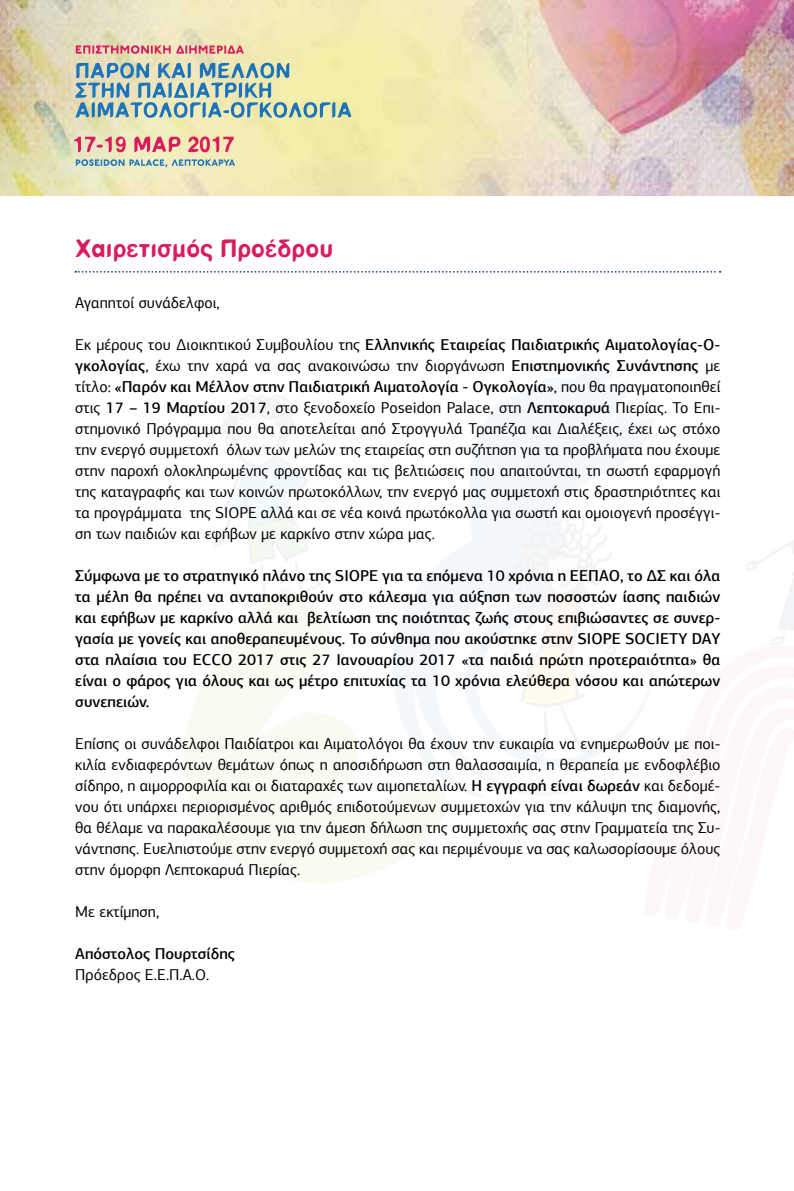
<style>
.page{position:relative;width:794px;height:1191px;background:#fff}
.page>*{position:absolute;margin:0;border:0;box-sizing:border-box;transform-origin:0 0}
.t1{font:24.5px "CF Milk";color:#da1c5c}
.t2{font:15.75px/21px "PF Agora Sans Pro";color:#000;text-align:justify}
.t3{font:500 15.75px/21px "PF Agora Sans Pro";color:#000;text-align:justify}
.s1{font-weight:500}
</style>
<div class="page">
<svg style="left:184px;top:607px;width:262px;height:276px;fill:#f7fbf2"></svg>
<svg style="left:391px;top:369px;width:262px;height:428px"></svg>
<svg style="left:605px;top:453px;width:15px;height:2px"></svg>
<svg style="left:644px;top:645px;width:9px;height:152px"></svg>
<svg style="left:747px;top:541px;width:47px;height:104px"></svg>
<svg style="left:464px;top:513px;width:180px;height:257px"></svg>
<svg style="left:213px;top:395px;width:120px;height:212px"></svg>
<svg style="left:75px;top:271px;width:645px;height:2px"></svg>
<img style="left:0;top:0;width:794px;height:195px">
<svg style="left:74px;top:136px;width:52px;height:16px"></svg>
<svg style="left:134px;top:137px;width:46px;height:15px"></svg>
<svg style="left:188px;top:136px;width:46px;height:16px"></svg>
<svg style="left:76px;top:159px;width:159px;height:8px"></svg>
<svg style="left:76px;top:45px;width:168px;height:9px;background:#e18b90"></svg>
<svg style="left:75px;top:63px;width:276px;height:55px;background:#aec4b4"></svg>
<h1 class="t1" style="left:75px;top:235px;width:259px">Χαιρετισμός Προέδρου</h1>
<p class="t2" style="left:75px;top:292px;width:146px">Αγαπητοί συνάδελφοι,</p>
<p class="t2" style="left:75px;top:334px;width:646px">Εκ μέρους του Διοικητικού Συμβουλίου της <span class="s1">Ελληνικής Εταιρείας Παιδιατρικής Αιματολογίας-Ο&shy;γκολογίας</span>, έχω την χαρά να σας ανακοινώσω την διοργάνωση <span class="s1">Επιστημονικής Συνάντησης</span> με τίτλο: <span class="s1">«Παρόν και Μέλλον στην Παιδιατρική Αιματολογία - Ογκολογία»</span>, που θα πραγματοποιηθεί στις <span class="s1">17 – 19 Μαρτίου 2017</span>, στο ξενοδοχείο Poseidon Palace, στη <span class="s1">Λεπτοκαρυά</span> Πιερίας. Το Επι&shy;στημονικό Πρόγραμμα που θα αποτελείται από Στρογγυλά Τραπέζια και Διαλέξεις, έχει ως στόχο την ενεργό συμμετοχή όλων των μελών της εταιρείας στη συζήτηση για τα προβλήματα που έχουμε στην παροχή ολοκληρωμένης φροντίδας και τις βελτιώσεις που απαιτούνται, τη σωστή εφαρμογή της καταγραφής και των κοινών πρωτοκόλλων, την ενεργό μας συμμετοχή στις δραστηριότητες και τα προγράμματα της SIOPE αλλά και σε νέα κοινά πρωτόκολλα για σωστή και ομοιογενή προσέγγι&shy;ση των παιδιών και εφήβων με καρκίνο στην χώρα μας.</p>
<p class="t3" style="left:75px;top:565px;width:646px">Σύμφωνα με το στρατηγικό πλάνο της SIOPE για τα επόμενα 10 χρόνια η ΕΕΠΑΟ, το ΔΣ και όλα τα μέλη θα πρέπει να ανταποκριθούν στο κάλεσμα για αύξηση των ποσοστών ίασης παιδιών και εφήβων με καρκίνο αλλά και βελτίωση της ποιότητας ζωής στους επιβιώσαντες σε συνερ&shy;γασία με γονείς και αποθεραπευμένους. Το σύνθημα που ακούστηκε στην SIOPE SOCIETY DAY στα πλαίσια του ECCO 2017 στις 27 Ιανουαρίου 2017 «τα παιδιά πρώτη προτεραιότητα» θα είναι ο φάρος για όλους και ως μέτρο επιτυχίας τα 10 χρόνια ελεύθερα νόσου και απώτερων συνεπειών.</p>
<p class="t2" style="left:75px;top:733px;width:646px">Επίσης οι συνάδελφοι Παιδίατροι και Αιματολόγοι θα έχουν την ευκαιρία να ενημερωθούν με ποι&shy;κιλία ενδιαφερόντων θεμάτων όπως η αποσιδήρωση στη θαλασσαιμία, η θεραπεία με ενδοφλέβιο σίδηρο, η αιμορροφιλία και οι διαταραχές των αιμοπεταλίων. <span class="s1">Η εγγραφή είναι δωρεάν</span> και δεδομέ&shy;νου ότι υπάρχει περιορισμένος αριθμός επιδοτούμενων συμμετοχών για την κάλυψη της διαμονής, θα θέλαμε να παρακαλέσουμε για την άμεση δήλωση της συμμετοχής σας στην Γραμματεία της Συ&shy;νάντησης. Ευελπιστούμε στην ενεργό συμμετοχή σας και περιμένουμε να σας καλωσορίσουμε όλους στην όμορφη Λεπτοκαρυά Πιερίας.</p>
<p class="t2" style="left:75px;top:901px;width:86px">Με εκτίμηση,</p>
<p class="t3" style="left:75px;top:943px;width:161px">Απόστολος Πουρτσίδης</p>
<p class="t2" style="left:75px;top:964px;width:136px">Πρόεδρος Ε.Ε.Π.Α.Ο.</p>
</div>
